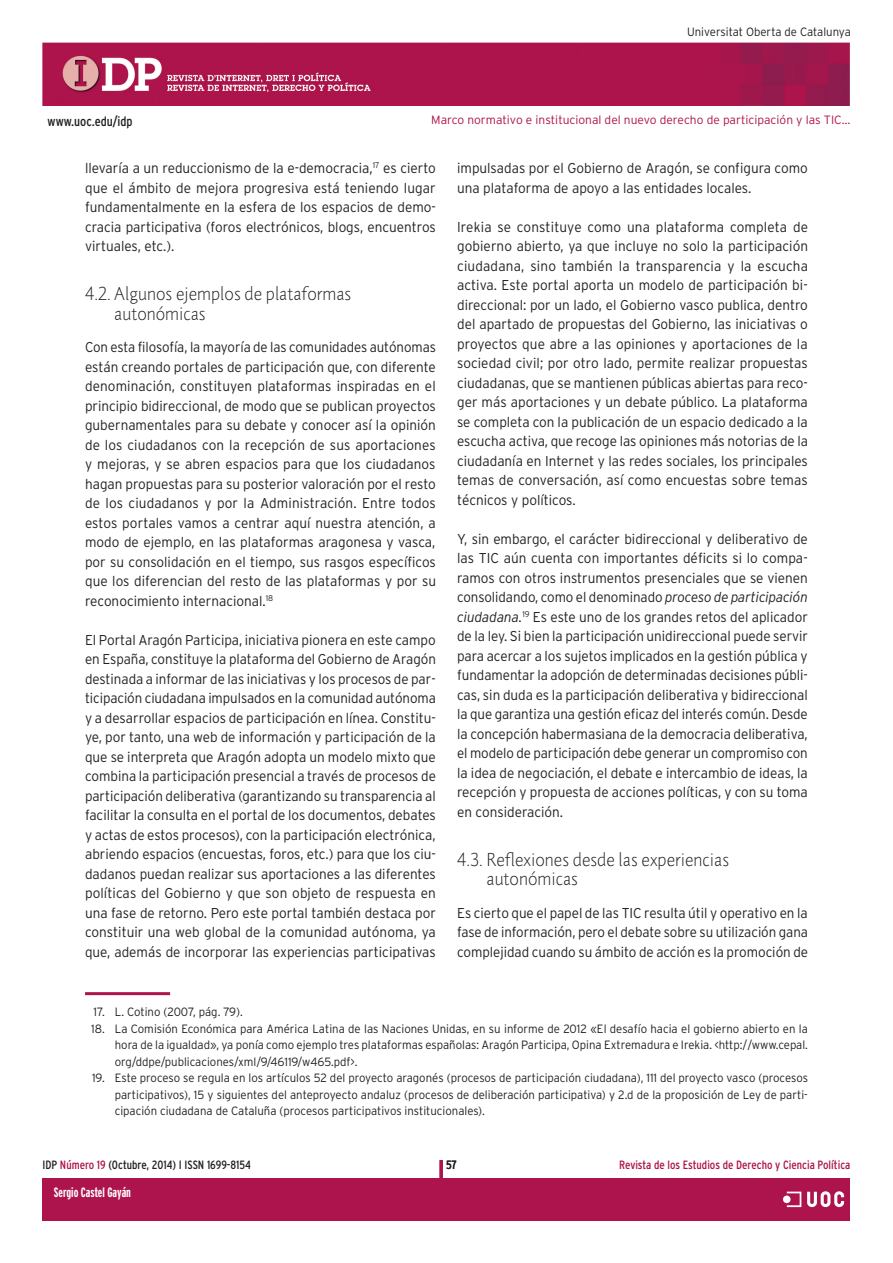
<style>
.page{position:relative;width:893px;height:1263px;background:#fff}
.page>*{position:absolute;margin:0;border:0;box-sizing:border-box;transform-origin:0 0}
._2TITOLTEXTRESUM{font:300 18px/19.5px "Pragma ND";color:#231f20;scale:.95 1}
.TEXTGENERAL{font:300 14.25px/19.5px "Interstate";color:#231f20;text-align:justify;scale:.95 1}
.TEXTGENERAL-2{font:300 14.25px/19.5px "Interstate";color:#231f20;text-align:justify;scale:.93 1}
.TEXTGENERAL-3{font:300 14.25px/19.5px "Interstate";color:#231f20;text-align:justify;scale:.94 1}
.t1{font:700 extra-condensed 13.5px "Interstate";color:#fff}
.t2{font:condensed 13.5px "Interstate";color:#231f20}
.notassegüents{font:300 12px/16.5px "Interstate";color:#231f20;text-align:justify;scale:.95 1}
.t3{font:300 12px "Interstate";color:#ad134c}
.t4{font:condensed 12px "Interstate";color:#ad134c}
.t5{font:condensed 12px "Interstate";color:#231f20}
.notaprimeraambfilet{font:300 12px "Interstate";color:#231f20;scale:.95 1}
.t6{font:700 extra-condensed 12px "Interstate";color:#fff}
.s1{font-style:italic}
.s2{color:#ad134c}
</style>
<div class="page">
<img style="left:43px;top:43px;width:807px;height:63px">
<div style="left:43px;top:1178px;width:807px;height:42px;background:#ad134c"></div>
<div style="left:783px;top:1195px;width:8px;height:8px;background:#fff;border-radius:50%"></div>
<svg style="left:787px;top:1191px;width:57px;height:17px"></svg>
<hr style="left:440px;top:1160px;width:3px;height:44px;background:#ad134c">
<hr style="left:85px;top:992px;width:85px;height:3px;background:#ad134c">
<p class="t2" style="left:48px;top:113px;width:87px">www.uoc.edu/idp</p>
<p class="notassegüents" style="left:687px;top:23px;width:174px">Universitat Oberta de Catalunya</p>
<p class="t3" style="left:431px;top:113px;width:421px">Marco normativo e institucional del nuevo derecho de participación y las TIC…</p>
<p class="TEXTGENERAL" style="left:85px;top:158px;width:371px">llevaría a un reduccionismo de la e-democracia,<sup>17</sup> es cierto que el ámbito de mejora progresiva está teniendo lugar fundamentalmente en la esfera de los espacios de demo&shy;cracia participativa (foros electrónicos, blogs, encuentros virtuales, etc.).</p>
<p class="_2TITOLTEXTRESUM" style="left:114px;top:284px;width:251px;text-indent:-29px">4.2. Algunos ejemplos de plataformas autonómicas</p>
<p class="TEXTGENERAL-2" style="left:85px;top:337px;width:379px">Con esta filosofía, la mayoría de las comunidades autónomas están creando portales de participación que, con diferente denominación, constituyen plataformas inspiradas en el principio bidireccional, de modo que se publican proyectos gubernamentales para su debate y conocer así la opinión de los ciudadanos con la recepción de sus aportaciones y mejoras, y se abren espacios para que los ciudadanos hagan propuestas para su posterior valoración por el resto de los ciudadanos y por la Administración. Entre todos estos portales vamos a centrar aquí nuestra atención, a modo de ejemplo, en las plataformas aragonesa y vasca, por su consolidación en el tiempo, sus rasgos específicos que los diferencian del resto de las plataformas y por su reconocimiento internacional.<sup>18</sup></p>
<p class="TEXTGENERAL" style="left:85px;top:630px;width:371px">El Portal Aragón Participa, iniciativa pionera en este campo en España, constituye la plataforma del Gobierno de Aragón destinada a informar de las iniciativas y los procesos de par&shy;ticipación ciudadana impulsados en la comunidad autónoma y a desarrollar espacios de participación en línea. Constitu&shy;ye, por tanto, una web de información y participación de la que se interpreta que Aragón adopta un modelo mixto que combina la participación presencial a través de procesos de participación deliberativa (garantizando su transparencia al facilitar la consulta en el portal de los documentos, debates y actas de estos procesos), con la participación electrónica, abriendo espacios (encuestas, foros, etc.) para que los ciu&shy;dadanos puedan realizar sus aportaciones a las diferentes políticas del Gobierno y que son objeto de respuesta en una fase de retorno. Pero este portal también destaca por constituir una web global de la comunidad autónoma, ya que, además de incorporar las experiencias participativas</p>
<p class="TEXTGENERAL" style="left:457px;top:158px;width:371px">impulsadas por el Gobierno de Aragón, se configura como una plataforma de apoyo a las entidades locales.</p>
<p class="TEXTGENERAL" style="left:457px;top:217px;width:371px">Irekia se constituye como una plataforma completa de gobierno abierto, ya que incluye no solo la participación ciudadana, sino también la transparencia y la escucha activa. Este portal aporta un modelo de participación bi&shy;direccional: por un lado, el Gobierno vasco publica, dentro del apartado de propuestas del Gobierno, las iniciativas o proyectos que abre a las opiniones y aportaciones de la sociedad civil; por otro lado, permite realizar propuestas ciudadanas, que se mantienen públicas abiertas para reco&shy;ger más aportaciones y un debate público. La plataforma se completa con la publicación de un espacio dedicado a la escucha activa, que recoge las opiniones más notorias de la ciudadanía en Internet y las redes sociales, los principales temas de conversación, así como encuestas sobre temas técnicos y políticos.</p>
<p class="TEXTGENERAL" style="left:457px;top:529px;width:371px">Y, sin embargo, el carácter bidireccional y deliberativo de las TIC aún cuenta con importantes déficits si lo compa&shy;ramos con otros instrumentos presenciales que se vienen consolidando, como el denominado <span class="s1">proceso de participación ciudadana.</span><sup>19</sup> Es este uno de los grandes retos del aplicador de la ley. Si bien la participación unidireccional puede servir para acercar a los sujetos implicados en la gestión pública y fundamentar la adopción de determinadas decisiones públi&shy;cas, sin duda es la participación deliberativa y bidireccional la que garantiza una gestión eficaz del interés común. Desde la concepción habermasiana de la democracia deliberativa, el modelo de participación debe generar un compromiso con la idea de negociación, el debate e intercambio de ideas, la recepción y propuesta de acciones políticas, y con su toma en consideración.</p>
<p class="_2TITOLTEXTRESUM" style="left:487px;top:850px;width:257px;text-indent:-29px">4.3. Reflexiones desde las experiencias autonómicas</p>
<p class="TEXTGENERAL-3" style="left:457px;top:903px;width:375px">Es cierto que el papel de las TIC resulta útil y operativo en la fase de información, pero el debate sobre su utilización gana complejidad cuando su ámbito de acción es la promoción de</p>
<p class="notaprimeraambfilet" style="left:94px;top:1005px;width:159px">17. L. Cotino (2007, pág. 79).</p>
<p class="notassegüents" style="left:115px;top:1020px;width:731px;text-indent:-24px">18. La Comisión Económica para América Latina de las Naciones Unidas, en su informe de 2012 «El desafío hacia el gobierno abierto en la hora de la igualdad», ya ponía como ejemplo tres plataformas españolas: Aragón Participa, Opina Extremadura e Irekia. &lt;http://www.cepal. org/ddpe/publicaciones/xml/9/46119/w465.pdf&gt;.</p>
<p class="notassegüents" style="left:115px;top:1070px;width:731px;text-indent:-23px">19. Este proceso se regula en los artículos 52 del proyecto aragonés (procesos de participación ciudadana), 111 del proyecto vasco (procesos participativos), 15 y siguientes del anteproyecto andaluz (procesos de deliberación participativa) y 2.d de la proposición de Ley de parti&shy;cipación ciudadana de Cataluña (procesos participativos institucionales).</p>
<p class="t5" style="left:43px;top:1158px;width:210px">IDP <span class="s2">Número 19</span> (Octubre, 2014) I ISSN 1699-8154</p>
<p class="t4" style="left:619px;top:1158px;width:233px">Revista de los Estudios de Derecho y Ciencia Política</p>
<p class="t1" style="left:54px;top:1185px;width:62px">Jose R. Agustin</p>
<p class="t5" style="left:446px;top:1158px;width:12px">57</p>
<p class="t1" style="left:54px;top:1185px;width:79px">Sergio Castel Gayán</p>
<p class="t6" style="left:54px;top:1185px;width:31px">Eloi Puig</p>
<p class="t6" style="left:59px;top:1185px;width:31px">Eloi Puig</p>
</div>
